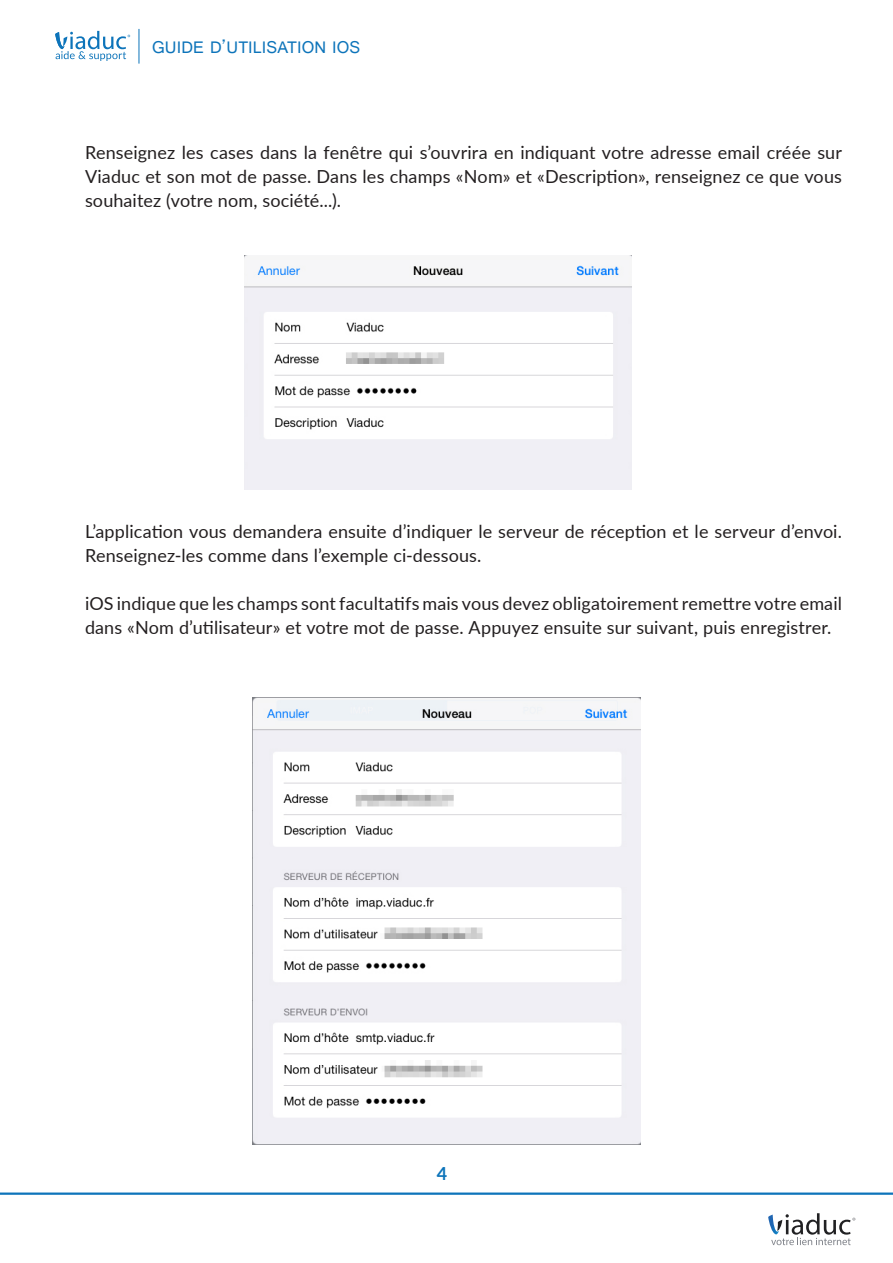
<style>
.page{position:relative;width:893px;height:1263px;background:#fff}
.page>*{position:absolute;margin:0;border:0;box-sizing:border-box;transform-origin:0 0}
.texte_général{font:18px/24px "Lato";letter-spacing:.005em;color:#231f20}
.t1{font:18px "Raavi";letter-spacing:.005em;color:#0d74ba}
.t2{font:700 18px "Lato";color:#0d74ba}
</style>
<div class="page">
<hr style="left:139px;top:29px;width:1px;height:35px;background:#0d74ba">
<hr style="left:0;top:1192px;width:893px;height:3px;background:#0d74ba">
<svg style="left:768px;top:1213px;width:87px;height:32px"></svg>
<svg style="left:55px;top:31px;width:75px;height:30px"></svg>
<img style="left:244px;top:255px;width:387px;height:234px">
<img style="left:253px;top:697px;width:387px;height:447px">
<p class="t1" style="left:152px;top:36px;width:210px">GUIDE D’UTILISATION IOS</p>
<p class="texte_général" style="left:85px;top:140px;width:758px;text-align:justify">Renseignez les cases dans la fenêtre qui s’ouvrira en indiquant votre adresse email créée sur Viaduc et son mot de passe. Dans les champs «Nom» et «Description», renseignez ce que vous souhaitez (votre nom, société...).</p>
<p class="texte_général" style="left:85px;top:519px;width:758px">L’application vous demandera ensuite d’indiquer le serveur de réception et le serveur d’envoi.<br>Renseignez-les comme dans l’exemple ci-dessous.</p>
<p class="texte_général" style="left:85px;top:591px;width:758px">iOS indique que les champs sont facultatifs mais vous devez obligatoirement remettre votre email dans «Nom d’utilisateur» et votre mot de passe. Appuyez ensuite sur suivant, puis enregistrer.</p>
<p class="t2" style="left:437px;top:1160px;width:12px">4</p>
</div>
